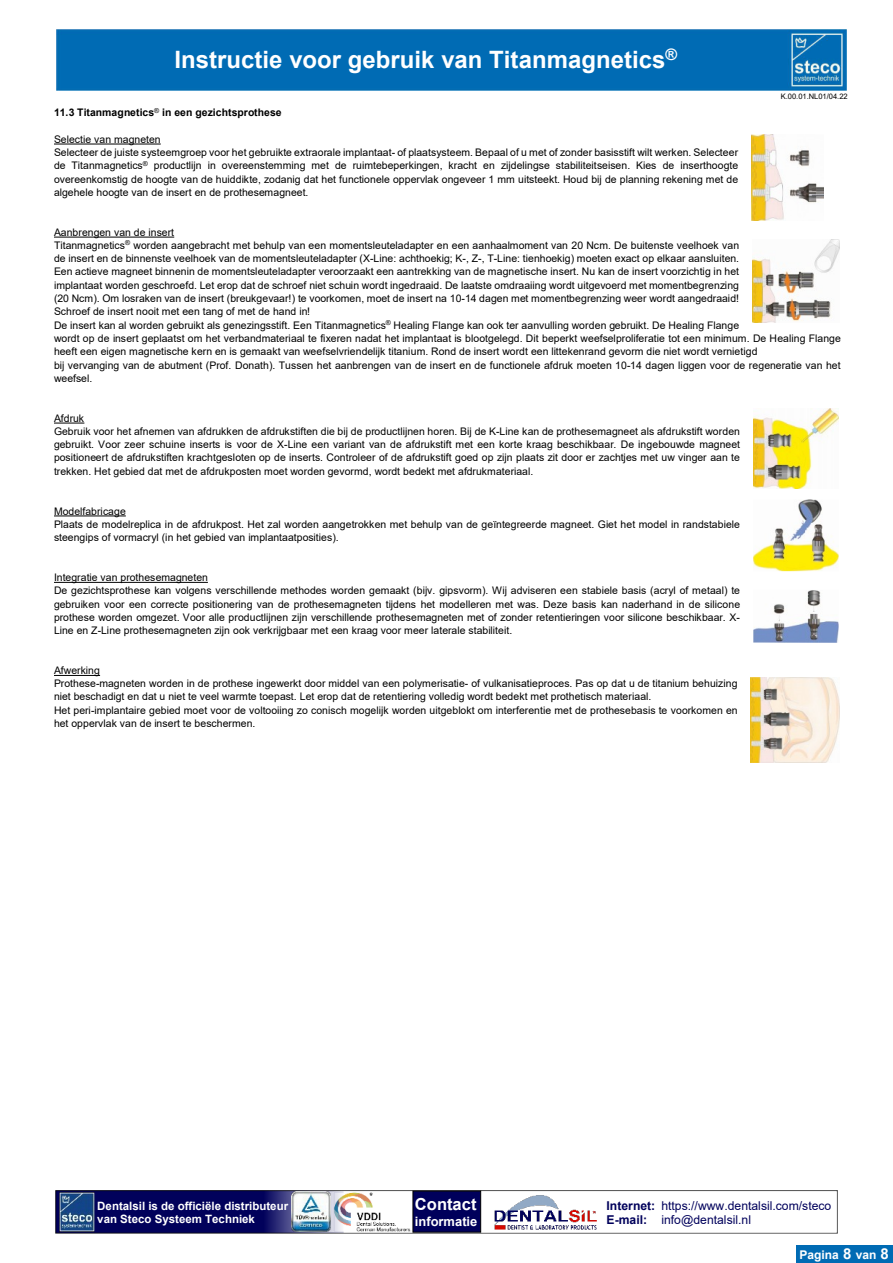
<style>
.page{position:relative;width:893px;height:1263px;background:#fff}
.page>*{position:absolute;margin:0;border:0;box-sizing:border-box;transform-origin:0 0}
.t1{font:700 24px "Arial";color:#fff}
.t2{font:700 16.5px "Arial";color:#fff}
.t3{font:700 12.9px "Arial";color:#fff}
.t4{font:12.15px/14px "Arial";color:#00005b}
.t5{font:700 12px "Arial";color:#fff}
.t6{font:700 11.55px/13.2px "Arial";color:#fff}
.t7{font:10.5px/13.4px "Arial";color:#000}
.t8{font:700 10.5px "Arial";color:#000}
.t9{font:7.5px "Arial";color:#000}
.s1{font-weight:700}
.s2{font-size:15px}
</style>
<div class="page">
<div style="left:56px;top:30px;width:791px;height:60px;background:#006bb4"></div>
<hr style="left:54px;top:144px;width:107px;height:1px;background:#000">
<hr style="left:54px;top:237px;width:120px;height:1px;background:#000">
<hr style="left:54px;top:423px;width:30px;height:1px;background:#000">
<hr style="left:54px;top:516px;width:72px;height:1px;background:#000">
<hr style="left:54px;top:582px;width:154px;height:1px;background:#000">
<hr style="left:54px;top:675px;width:46px;height:1px;background:#000">
<img style="left:752px;top:135px;width:72px;height:85px">
<img style="left:753px;top:240px;width:86px;height:83px">
<img style="left:753px;top:409px;width:85px;height:79px">
<img style="left:753px;top:499px;width:86px;height:143px">
<img style="left:751px;top:678px;width:88px;height:85px">
<img style="left:56px;top:1190px;width:781px;height:43px">
<img style="left:491px;top:1193px;width:113px;height:37px">
<img style="left:59px;top:1192px;width:35px;height:39px">
<div style="left:413px;top:1191px;width:68px;height:41px;background:#00005b;border:1px solid #000"></div>
<img style="left:291px;top:1192px;width:39px;height:39px">
<div style="left:796px;top:1245px;width:43px;height:17px;background:#006bb4"></div>
<div style="left:839px;top:1245px;width:17px;height:17px;background:#006bb4"></div>
<div style="left:856px;top:1245px;width:20px;height:17px;background:#006bb4"></div>
<div style="left:876px;top:1245px;width:13px;height:17px;background:#006bb4"></div>
<hr style="left:889px;top:1245px;width:4px;height:17px;background:#006bb4">
<h1 class="t1" style="left:175px;top:50px;width:504px">Instructie voor gebruik van Titanmagnetics<sup>®</sup></h1>
<p class="t8" style="left:54px;top:108px;width:229px">11.3 Titanmagnetics<sup>®</sup> in een gezichtsprothese</p>
<p class="t7" style="left:54px;top:133px;width:686px">Selectie van magneten<br>Selecteer de juiste systeemgroep voor het gebruikte extraorale implantaat- of plaatsysteem. Bepaal of u met of zonder basisstift wilt werken. Selecteer de Titanmagnetics<sup>®</sup> productlijn in overeenstemming met de ruimtebeperkingen, kracht en zijdelingse stabiliteitseisen. Kies de inserthoogte overeenkomstig de hoogte van de huiddikte, zodanig dat het functionele oppervlak ongeveer 1 mm uitsteekt. Houd bij de planning rekening met de algehele hoogte van de insert en de prothesemagneet.</p>
<p class="t7" style="left:54px;top:226px;width:788px">Aanbrengen van de insert<br>Titanmagnetics<sup>®</sup> worden aangebracht met behulp van een momentsleuteladapter en een aanhaalmoment van 20 Ncm. De buitenste veelhoek van<br>de insert en de binnenste veelhoek van de momentsleuteladapter (X-Line: achthoekig; K-, Z-, T-Line: tienhoekig) moeten exact op elkaar aansluiten.<br>Een actieve magneet binnenin de momentsleuteladapter veroorzaakt een aantrekking van de magnetische insert. Nu kan de insert voorzichtig in het<br>implantaat worden geschroefd. Let erop dat de schroef niet schuin wordt ingedraaid. De laatste omdraaiing wordt uitgevoerd met momentbegrenzing<br>(20 Ncm). Om losraken van de insert (breukgevaar!) te voorkomen, moet de insert na 10-14 dagen met momentbegrenzing weer wordt aangedraaid!<br>Schroef de insert nooit met een tang of met de hand in!<br>De insert kan al worden gebruikt als genezingsstift. Een Titanmagnetics<sup>®</sup> Healing Flange kan ook ter aanvulling worden gebruikt. De Healing Flange<br>wordt op de insert geplaatst om het verbandmateriaal te fixeren nadat het implantaat is blootgelegd. Dit beperkt weefselproliferatie tot een minimum. De Healing Flange heeft een eigen magnetische kern en is gemaakt van weefselvriendelijk titanium. Rond de insert wordt een littekenrand gevorm die niet wordt vernietigd<br>bij vervanging van de abutment (Prof. Donath). Tussen het aanbrengen van de insert en de functionele afdruk moeten 10-14 dagen liggen voor de regeneratie van het weefsel.</p>
<p class="t7" style="left:54px;top:412px;width:688px">Afdruk<br>Gebruik voor het afnemen van afdrukken de afdrukstiften die bij de productlijnen horen. Bij de K-Line kan de prothesemagneet als afdrukstift worden gebruikt. Voor zeer schuine inserts is voor de X-Line een variant van de afdrukstift met een korte kraag beschikbaar. De ingebouwde magneet positioneert de afdrukstiften krachtgesloten op de inserts. Controleer of de afdrukstift goed op zijn plaats zit door er zachtjes met uw vinger aan te trekken. Het gebied dat met de afdrukposten moet worden gevormd, wordt bedekt met afdrukmateriaal.</p>
<p class="t7" style="left:54px;top:505px;width:687px">Modelfabricage<br>Plaats de modelreplica in de afdrukpost. Het zal worden aangetrokken met behulp van de geïntegreerde magneet. Giet het model in randstabiele steengips of vormacryl (in het gebied van implantaatposities).</p>
<p class="t7" style="left:54px;top:572px;width:688px">Integratie van prothesemagneten<br>De gezichtsprothese kan volgens verschillende methodes worden gemaakt (bijv. gipsvorm). Wij adviseren een stabiele basis (acryl of metaal) te gebruiken voor een correcte positionering van de prothesemagneten tijdens het modelleren met was. Deze basis kan naderhand in de silicone prothese worden omgezet. Voor alle productlijnen zijn verschillende prothesemagneten met of zonder retentieringen voor silicone beschikbaar. X-Line en Z-Line prothesemagneten zijn ook verkrijgbaar met een kraag voor meer laterale stabiliteit.</p>
<p class="t7" style="left:54px;top:665px;width:685px">Afwerking<br>Prothese-magneten worden in de prothese ingewerkt door middel van een polymerisatie- of vulkanisatieproces. Pas op dat u de titanium behuizing niet beschadigt en dat u niet te veel warmte toepast. Let erop dat de retentiering volledig wordt bedekt met prothetisch materiaal.<br>Het peri-implantaire gebied moet voor de voltooiing zo conisch mogelijk worden uitgeblokt om interferentie met de prothesebasis te voorkomen en het oppervlak van de insert te beschermen.</p>
<p class="t9" style="left:781px;top:93px;width:68px">K.00.01.NL01/04.22</p>
<p class="t6" style="left:97px;top:1200px;width:192px">Dentalsil is de officiële distributeur van Steco Systeem Techniek</p>
<h2 class="t2" style="left:415px;top:1198px;width:63px">Contact</h2>
<p class="t3" style="left:415px;top:1217px;width:64px">informatie</p>
<p class="t4" style="left:607px;top:1200px;width:226px"><span class="s1">Internet:</span> https://www.dentalsil.com/steco<br><span class="s1">E-mail:</span> info@dentalsil.nl</p>
<p class="t5" style="left:800px;top:1251px;width:91px">Pagina <span class="s2">8</span> van <span class="s2">8</span></p>
</div>
